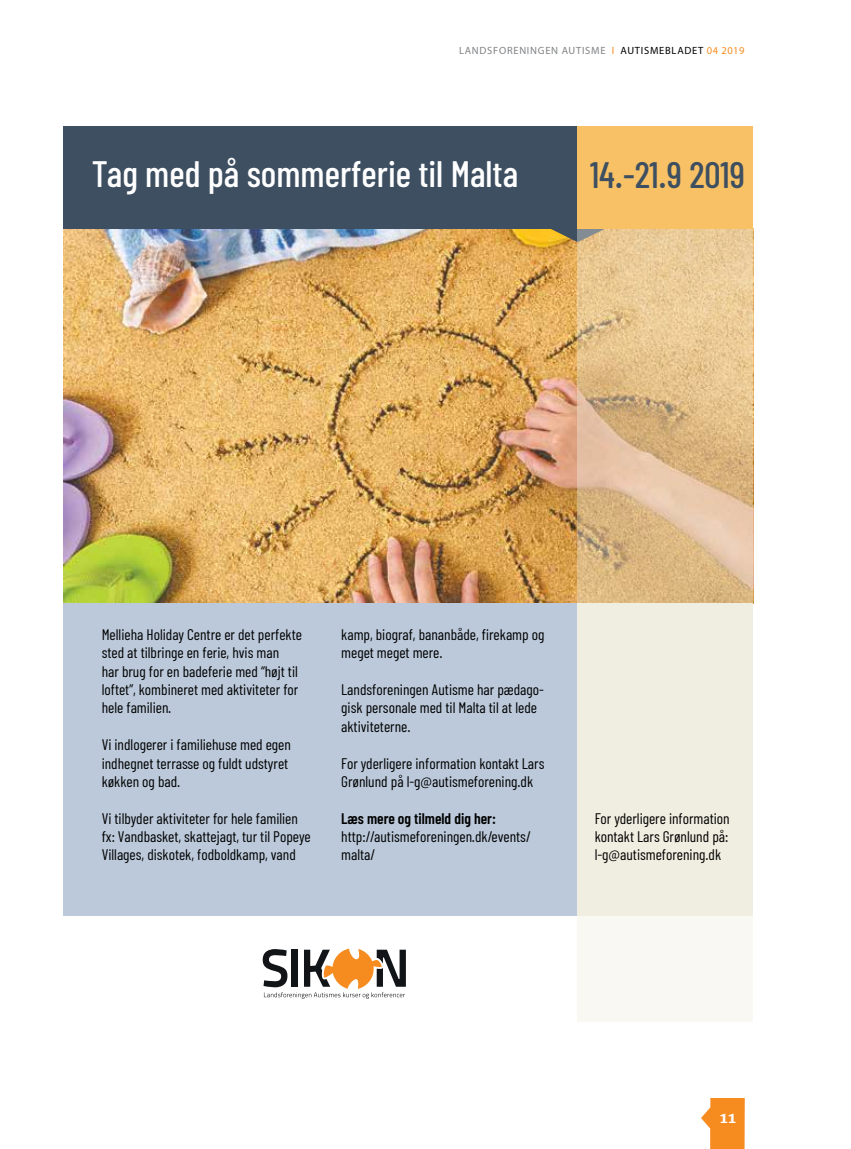
<style>
.page{position:relative;width:851px;height:1149px;background:#fff}
.page>*{position:absolute;margin:0;border:0;box-sizing:border-box;transform-origin:0 0}
.t1{font:500 36.75px "Barlow Condensed";color:#fff}
.t2{font:500 36.75px "Barlow Condensed";color:#3d4f60}
.t3{font:15.3px/18.3px "Barlow Condensed";color:#000}
.t4{font:600 15.3px "Barlow Condensed";color:#000}
.t5{font:700 14.55px "Chaparral Pro";color:#fff}
.t6{font:10.5px "Myriad Pro";letter-spacing:.07em;color:#808285}
.s1{color:#f68b1f}
.s2{color:#000}
</style>
<div class="page">
<svg style="left:701px;top:1098px;width:43px;height:50px"></svg>
<img style="left:64px;top:229px;width:513px;height:374px">
<div style="left:64px;top:126px;width:689px;height:103px;background:#3d4f60"></div>
<svg style="left:549px;top:229px;width:28px;height:13px"></svg>
<div style="left:64px;top:603px;width:689px;height:312px;background:#bbc9da"></div>
<svg style="left:577px;top:229px;width:176px;height:791px"></svg>
<svg style="left:263px;top:948px;width:143px;height:50px"></svg>
<div style="left:577px;top:603px;width:176px;height:312px;background:#f0eee1"></div>
<div style="left:577px;top:126px;width:176px;height:103px;background:#f8c166"></div>
<p class="t6" style="left:459px;top:44px;width:287px">LANDSFORENINGEN AUTISME <span class="s1">I</span> <span class="s2">AUTISMEBLADET</span> <span class="s1">04 2019</span></p>
<h1 class="t1" style="left:92px;top:151px;width:427px">Tag med på sommerferie til Malta</h1>
<h1 class="t2" style="left:589px;top:152px;width:157px">14.-21.9 2019</h1>
<p class="t3" style="left:102px;top:624px;width:202px">Mellieha Holiday Centre er det perfekte sted at tilbringe en ferie, hvis man<br>har brug for en badeferie med “højt til loftet”, kombineret med aktiviteter for hele familien.</p>
<p class="t3" style="left:102px;top:734px;width:191px">Vi indlogerer i familiehuse med egen indhegnet terrasse og fuldt udstyret køkken og bad.</p>
<p class="t3" style="left:102px;top:808px;width:210px">Vi tilbyder aktiviteter for hele familien fx: Vandbasket, skattejagt, tur til Popeye<br>Villages, diskotek, fodboldkamp, vand</p>
<p class="t3" style="left:341px;top:624px;width:205px">kamp, biograf, bananbåde, firekamp og meget meget mere.</p>
<p class="t3" style="left:341px;top:679px;width:204px">Landsforeningen Autisme har pædago&shy;gisk personale med til Malta til at lede aktiviteterne.</p>
<p class="t3" style="left:341px;top:753px;width:205px">For yderligere information kontakt Lars<br>Grønlund på l-g@autismeforening.dk</p>
<p class="t4" style="left:341px;top:808px;width:156px">Læs mere og tilmeld dig her:</p>
<p class="t3" style="left:341px;top:826px;width:191px">http://autismeforeningen.dk/events/ malta/</p>
<p class="t3" style="left:594px;top:808px;width:136px;text-align:justify">For yderligere information kontakt Lars Grønlund på: l-g@autismeforening.dk</p>
<p class="t5" style="left:719px;top:1109px;width:18px">11</p>
</div>
